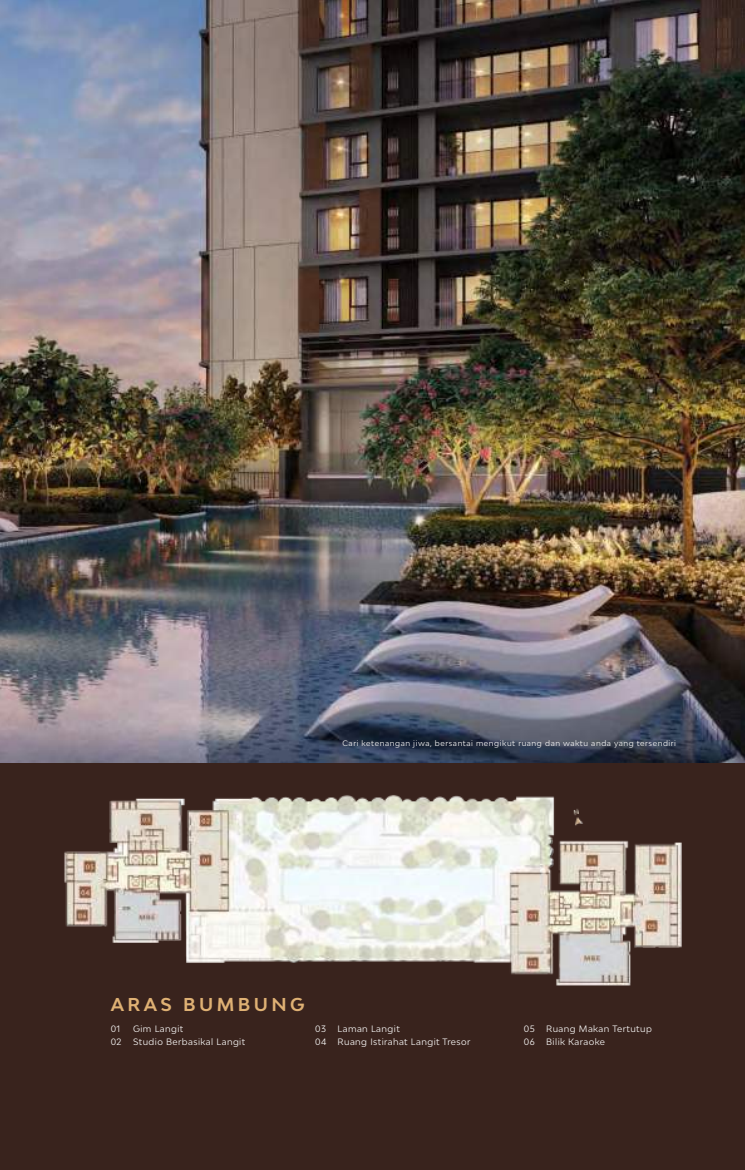
<style>
.page{position:relative;width:745px;height:1170px;background:#fff}
.page>*{position:absolute;margin:0;border:0;box-sizing:border-box;transform-origin:0 0}
.t1{font:700 17.62px "Bw Modelica";letter-spacing:.195em;color:#dfb174}
.t2{font:8.75px/13.8px "Bw Modelica";letter-spacing:.05em;color:#f8f7f6}
.t3{font:7.5px "Bw Modelica";letter-spacing:.075em;color:#f8f7f6}
</style>
<div class="page">
<div style="left:0;top:0;width:744px;height:1169px;background:#39231d"></div>
<img style="left:0;top:0;width:744px;height:762px">
<img style="left:64px;top:795px;width:618px;height:191px">
<p class="t3" style="left:342px;top:740px;width:335px">Cari ketenangan jiwa, bersantai mengikut ruang dan waktu anda yang tersendiri</p>
<h1 class="t1" style="left:111px;top:994px;width:195px">ARAS BUMBUNG</h1>
<p class="t2" style="left:111px;top:1022px;width:12px">01<br>02</p>
<p class="t2" style="left:133px;top:1022px;width:114px">Gim Langit<br>Studio Berbasikal Langit</p>
<p class="t2" style="left:315px;top:1022px;width:13px">03<br>04</p>
<p class="t2" style="left:337px;top:1022px;width:134px">Laman Langit<br>Ruang Istirahat Langit Tresor</p>
<p class="t2" style="left:523px;top:1022px;width:12px">05<br>06</p>
<p class="t2" style="left:546px;top:1022px;width:107px">Ruang Makan Tertutup<br>Bilik Karaoke</p>
</div>
